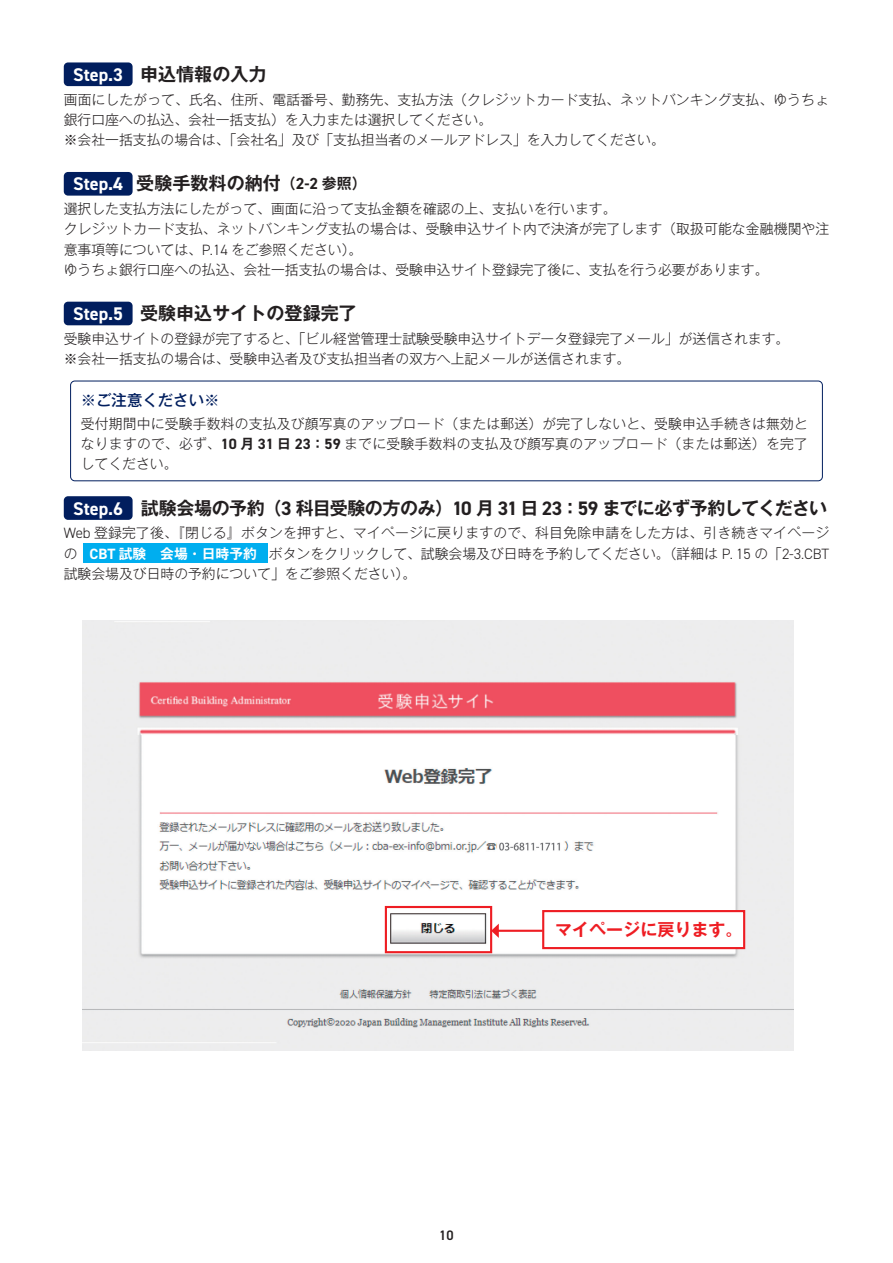
<style>
.page{position:relative;width:893px;height:1263px;background:#fff}
.page>*{position:absolute;margin:0;border:0;box-sizing:border-box;transform-origin:0 0}
.t1{font:700 18px "Gothic MB101 Pr 6 De";letter-spacing:-.015em;color:#231f20}
.t2{font:700 18px "Gothic MB101 Pr 6 De";letter-spacing:-.035em;color:#231f20}
.t3{font:700 16.95px "Gothic MB101 Pr 6 De";color:#ee1d23}
.t4{font:500 15.45px "Gothic MB101 Pr 6";color:#011e5e}
.t5{font:300 13.8px/20.2px "Gothic MB101 Pr 6";color:#231f20}
.t6{font:600 13.8px "DIN2014";color:#231f20}
.s1{font-family:"DIN2014";font-size:18.3px;color:#fff}
.s2{font-size:14.85px}
.s3{font-family:"DIN2014";font-size:16.05px}
.s4{font-family:"DIN2014";font-size:14.85px}
.s5{font-family:"DIN2014";font-weight:700;font-size:14.85px}
.s6{font-family:"Gothic MB101 Pr 6 De";font-weight:700}
.s7{font-family:"DIN2014";font-size:19.5px}
.s8{font-family:"DIN2014";font-weight:700;font-size:14.85px;color:#fff}
.s9{font-family:"Gothic MB101 Pr 6 De";font-weight:700;color:#fff}
</style>
<div class="page">
<div style="left:83px;top:543px;width:185px;height:19px;background:#00aeef"></div>
<div style="left:64px;top:62px;width:69px;height:24px;background:#011e5e;border-radius:4px"></div>
<div style="left:64px;top:172px;width:69px;height:24px;background:#011e5e;border-radius:4px"></div>
<div style="left:64px;top:302px;width:69px;height:23px;background:#011e5e;border-radius:4px"></div>
<div style="left:64px;top:496px;width:69px;height:24px;background:#011e5e;border-radius:4px"></div>
<div style="left:70px;top:381px;width:753px;height:100px;border:1px solid #011e5e;border-radius:4px"></div>
<img style="left:82px;top:621px;width:711px;height:429px">
<div style="left:385px;top:906px;width:107px;height:47px;border:2px solid #ee1d23"></div>
<div style="left:542px;top:910px;width:203px;height:39px;background:#fff;border:2px solid #ee1d23"></div>
<hr style="left:497px;top:930px;width:46px;height:2px;background:#ee1d23">
<svg style="left:491px;top:924px;width:8px;height:14px"></svg>
<h1 class="t1" style="left:73px;top:59px;width:195px"><span class="s1">Step.3</span> 申込情報の入力</h1>
<p class="t5" style="left:64px;top:88px;width:767px">画面にしたがって、氏名、住所、電話番号、勤務先、支払方法（クレジットカード支払、ネットバンキング支払、ゆうちょ銀行口座への払込、会社一括支払）を入力または選択してください。<br>※会社一括支払の場合は、「会社名」及び「支払担当者のメールアドレス」を入力してください。</p>
<h1 class="t1" style="left:73px;top:168px;width:295px"><span class="s1">Step.4</span> 受験手数料の納付<span class="s2">（</span><span class="s3">2-2</span> <span class="s2">参照）</span></h1>
<p class="t5" style="left:64px;top:198px;width:767px">選択した支払方法にしたがって、画面に沿って支払金額を確認の上、支払いを行います。<br>クレジットカード支払、ネットバンキング支払の場合は、受験申込サイト内で決済が完了します（取扱可能な金融機関や注意事項等については、<span class="s4">P.14</span> をご参照ください）。<br>ゆうちょ銀行口座への払込、会社一括支払の場合は、受験申込サイト登録完了後に、支払を行う必要があります。</p>
<h1 class="t1" style="left:73px;top:298px;width:285px"><span class="s1">Step.5</span> 受験申込サイトの登録完了</h1>
<p class="t5" style="left:64px;top:327px;width:727px">受験申込サイトの登録が完了すると、「ビル経営管理士試験受験申込サイトデータ登録完了メール」が送信されます。※会社一括支払の場合は、受験申込者及び支払担当者の双方へ上記メールが送信されます。</p>
<p class="t4" style="left:81px;top:387px;width:140px">※ご注意ください※</p>
<p class="t5" style="left:81px;top:412px;width:729px;text-align:justify">受付期間中に受験手数料の支払及び顔写真のアップロード（または郵送）が完了しないと、受験申込手続きは無効となりますので、必ず、<span class="s5">10</span> <span class="s6">月</span> <span class="s5">31</span> <span class="s6">日</span> <span class="s5">23</span><span class="s6">：</span><span class="s5">59</span> までに受験手数料の支払及び顔写真のアップロード（または郵送）を完了してください。</p>
<h1 class="t2" style="left:73px;top:493px;width:755px"><span class="s1">Step.6</span> 試験会場の予約（<span class="s7">3</span> 科目受験の方のみ）<span class="s7">10</span> 月 <span class="s7">31</span> 日 <span class="s7">23</span>：<span class="s7">59</span> までに必ず予約してください</h1>
<p class="t5" style="left:64px;top:522px;width:767px;text-align:justify"><span class="s4">Web</span> 登録完了後、『閉じる』ボタンを押すと、マイページに戻りますので、科目免除申請をした方は、引き続きマイページの <span class="s8">CBT</span> <span class="s9">試験　会場・日時予約</span> ボタンをクリックして、試験会場及び日時を予約してください。（詳細は <span class="s4">P. 15</span> の「<span class="s4">2-3.CBT</span>試験会場及び日時の予約について」をご参照ください）。</p>
<p class="t3" style="left:555px;top:915px;width:189px">マイページに戻ります。</p>
<p class="t6" style="left:439px;top:1226px;width:16px">10</p>
</div>
